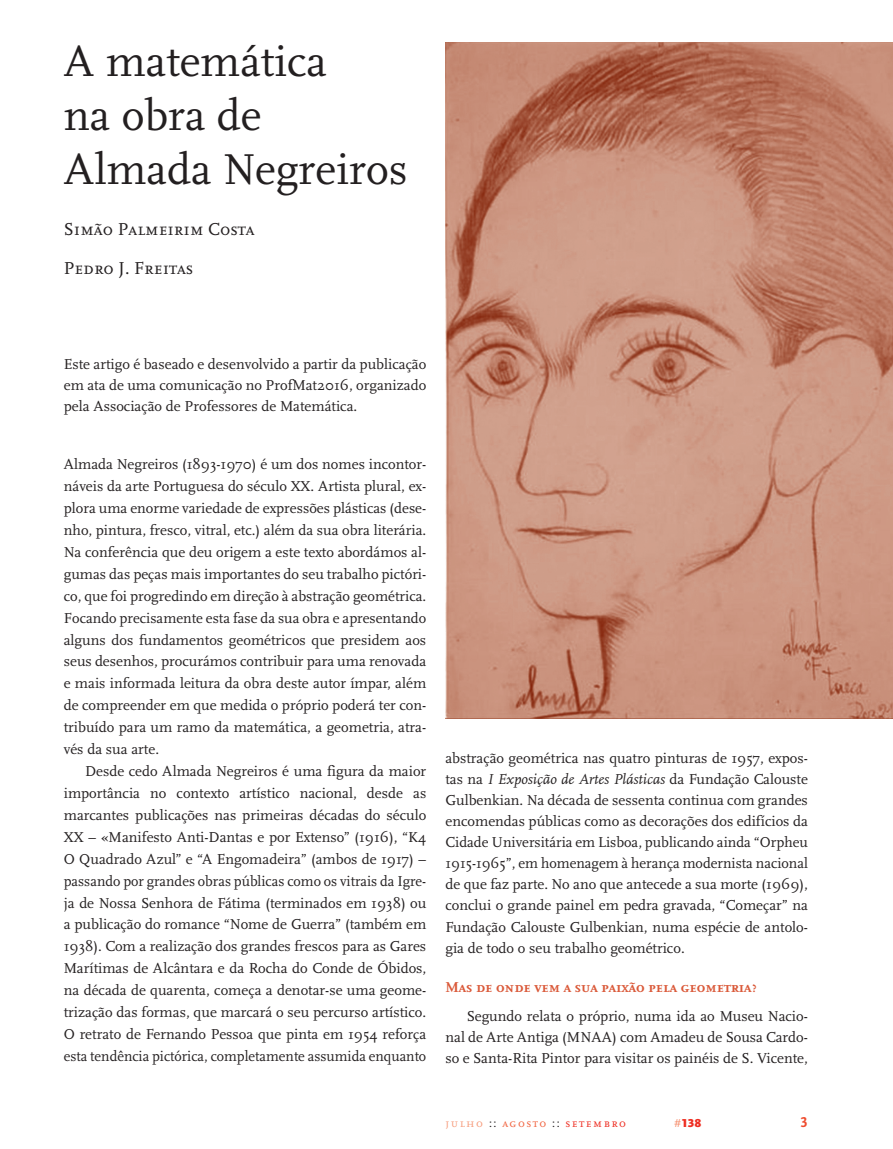
<style>
.page{position:relative;width:893px;height:1149px;background:#fff}
.page>*{position:absolute;margin:0;border:0;box-sizing:border-box;transform-origin:0 0}
._1º_TITULO_ARTIGOS{font:45px/54px "Scala";color:#231f20}
.NOMES_ARTIGOS{font:18px "Scala Caps";color:#231f20}
.Texto_ARTIGOS{font:15px/21.9px "Scala";color:#231f20;text-align:justify}
._1ºParagrafo_Texto_A{font:15px/21.9px "Scala";color:#231f20;text-align:justify}
.MAINMATTER__MAIN_H2{font:700 15px "Scala Caps";color:#da5939}
.MAINMATTER_MAIN_TEXT{font:15px "Scala Sans Bold SC";color:#ef4c2f}
.t1{font:12px "Scala Caps";letter-spacing:.12em;color:#ee2e22}
.t2{font:900 12px "Scala Sans Pro";color:#ee2e22}
.s1{font-style:italic}
.s2{color:#f69b7b}
.s3{color:#231f20}
.s4{color:#f1633f}
.s5{font-weight:400;color:#f58966}
</style>
<div class="page">
<img style="left:445px;top:43px;width:448px;height:675px">
<p class="_1º_TITULO_ARTIGOS" style="left:64px;top:35px;width:345px">A matemática<br>na obra de<br>Almada Negreiros</p>
<p class="NOMES_ARTIGOS" style="left:64px;top:219px;width:192px">Simão Palmeirim Costa</p>
<p class="NOMES_ARTIGOS" style="left:64px;top:258px;width:131px">Pedro J. Freitas</p>
<p class="_1ºParagrafo_Texto_A" style="left:64px;top:354px;width:364px;line-height:21px">Este artigo é baseado e desenvolvido a partir da publicação em ata de uma comunicação no ProfMat2016, organizado pela Associação de Professores de Matemática.</p>
<p class="_1ºParagrafo_Texto_A" style="left:64px;top:453px;width:364px">Almada Negreiros (1893-1970) é um dos nomes incontor&shy;náveis da arte Portuguesa do século XX. Artista plural, ex&shy;plora uma enorme variedade de expressões plásticas (dese&shy;nho, pintura, fresco, vitral, etc.) além da sua obra literária.<br>Na conferência que deu origem a este texto abordámos al&shy;gumas das peças mais importantes do seu trabalho pictóri&shy;co, que foi progredindo em direção à abstração geométrica.<br>Focando precisamente esta fase da sua obra e apresentando alguns dos fundamentos geométricos que presidem aos seus desenhos, procurámos contribuir para uma renovada e mais informada leitura da obra deste autor ímpar, além de compreender em que medida o próprio poderá ter con&shy;tribuído para um ramo da matemática, a geometria, atra&shy;vés da sua arte.</p>
<p class="Texto_ARTIGOS" style="left:64px;top:760px;width:364px;text-indent:21px">Desde cedo Almada Negreiros é uma figura da maior importância no contexto artístico nacional, desde as marcantes publicações nas primeiras décadas do século XX – «Manifesto Anti-Dantas e por Extenso” (1916), “K4<br>O Quadrado Azul” e “A Engomadeira” (ambos de 1917) – passando por grandes obras públicas como os vitrais da Igre&shy;ja de Nossa Senhora de Fátima (terminados em 1938) ou a publicação do romance “Nome de Guerra” (também em 1938). Com a realização dos grandes frescos para as Gares Marítimas de Alcântara e da Rocha do Conde de Óbidos, na década de quarenta, começa a denotar-se uma geome&shy;trização das formas, que marcará o seu percurso artístico.<br>O retrato de Fernando Pessoa que pinta em 1954 reforça esta tendência pictórica, completamente assumida enquanto</p>
<p class="Texto_ARTIGOS" style="left:445px;top:748px;width:364px;line-height:21px">abstração geométrica nas quatro pinturas de 1957, expos&shy;tas na <span class="s1">I Exposição de Artes Plásticas</span> da Fundação Calouste Gulbenkian. Na década de sessenta continua com grandes encomendas públicas como as decorações dos edifícios da Cidade Universitária em Lisboa, publicando ainda “Orpheu 1915-1965”, em homenagem à herança modernista nacional de que faz parte. No ano que antecede a sua morte (1969), conclui o grande painel em pedra gravada, “Começar” na Fundação Calouste Gulbenkian, numa espécie de antolo&shy;gia de todo o seu trabalho geométrico.</p>
<p class="MAINMATTER__MAIN_H2" style="left:445px;top:977px;width:313px">Mas de onde vem a sua paixão pela geometria?</p>
<p class="Texto_ARTIGOS" style="left:445px;top:1005px;width:364px;line-height:21px;text-indent:21px">Segundo relata o próprio, numa ida ao Museu Nacio&shy;nal de Arte Antiga (MNAA) com Amadeu de Sousa Cardo&shy;so e Santa-Rita Pintor para visitar os painéis de S. Vicente,</p>
<p class="t1" style="left:445px;top:1116px;width:182px"><span class="s2">julho</span> <span class="s3">::</span> <span class="s4">agosto</span> <span class="s3">::</span> setembro</p>
<p class="t2" style="left:674px;top:1115px;width:29px"><span class="s5">#</span>138</p>
<p class="MAINMATTER_MAIN_TEXT" style="left:800px;top:1113px;width:9px">3</p>
</div>
